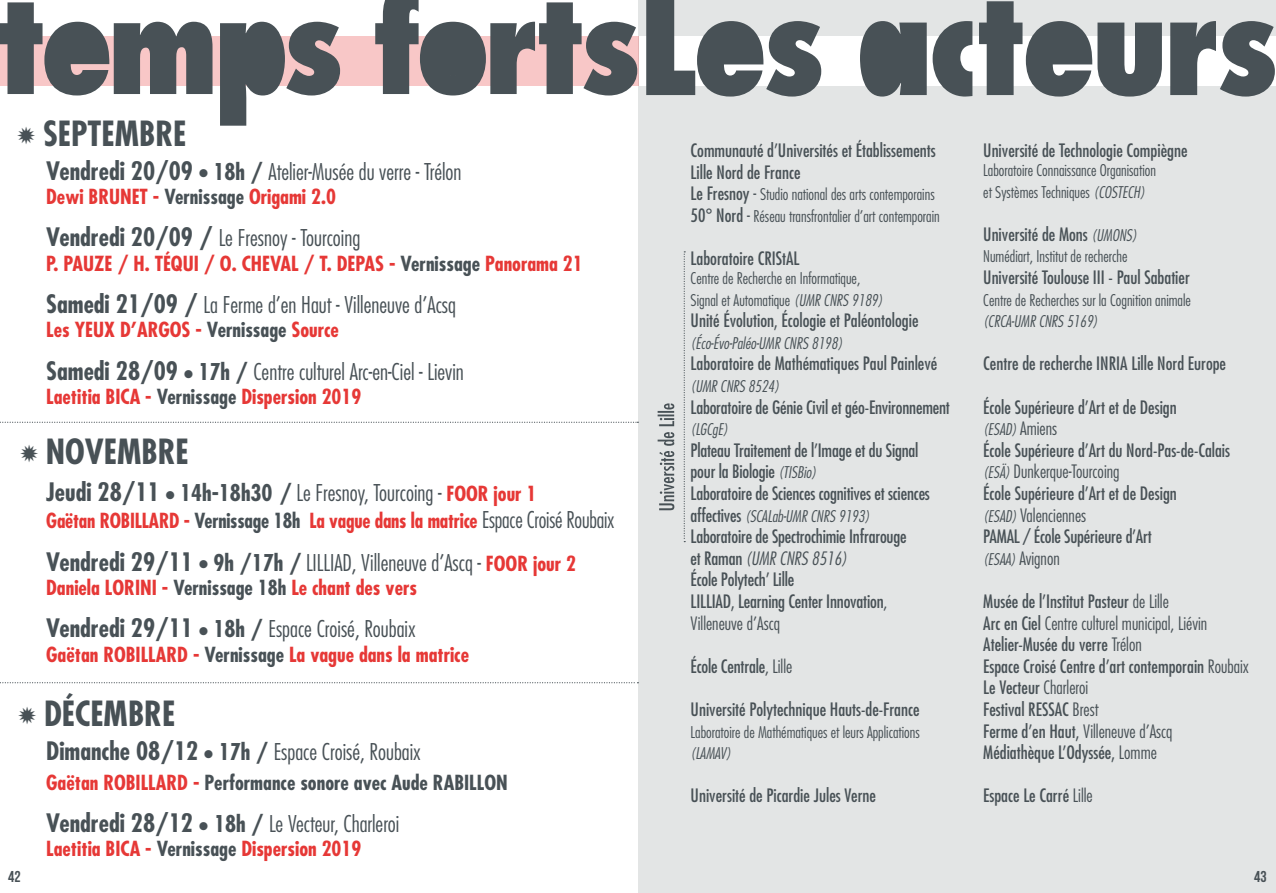
<style>
.page{position:relative;width:1276px;height:893px;background:#fff}
.page>*{position:absolute;margin:0;border:0;box-sizing:border-box;transform-origin:0 0}
.t1{font:800 condensed 137.25px "Futura Std";letter-spacing:-.04em;color:#485156}
.t2{font:700 condensed 33.75px "Futura Std";color:#485156}
.t3{font:300 condensed 22.5px "Futura Std";color:#485156}
.t4{font:700 condensed 20.25px "Futura Std";color:#e63836}
.t5{font:700 condensed 20.25px "Futura Std";color:#e63836;scale:.96 1}
.t6{font:700 condensed 20.25px "Futura Std";color:#485156}
.t7{font:condensed 18px/21.6px "Futura Std";color:#485156}
.t8{font:300 condensed 15.75px/21.6px "Futura Std";color:#485156}
.t9{font:italic 300 condensed 15.75px "Futura Std";color:#485156}
.t10{font:700 15.75px "Bebas Neue";color:#485156}
.s1{font-weight:700;font-size:24.75px}
.s2{font-weight:700}
.s3{color:#485156}
.s4{font-weight:700;font-size:20.25px;color:#e63836}
.s5{font-weight:300;font-size:22.5px;color:#485156}
.s6{color:#e63836}
.s7{font-weight:400;font-size:18px}
.s8{font-size:18px}
.s9{font-style:italic}
.s10{font-weight:300;font-style:italic;font-size:15.75px}
.s11{font-weight:400;font-style:normal;font-size:18px}
.s12{font-weight:300;font-style:italic}
.s13{font-weight:300}
.s14{font-style:normal;font-size:18px}
</style>
<div class="page">
<div style="left:638px;top:0;width:638px;height:893px;background:#e3e5e5"></div>
<div style="left:639px;top:36px;width:637px;height:50px;background:#fff"></div>
<svg style="left:0;top:0;width:637px;height:126px"></svg>
<div style="left:65px;top:33px;width:26px;height:26px;background:#485156;border-radius:50%"></div>
<div style="left:239px;top:40px;width:25px;height:36px;background:#485156;border-radius:50%"></div>
<div style="left:440px;top:40px;width:26px;height:36px;background:#485156;border-radius:50%"></div>
<svg style="left:0;top:422px;width:638px;height:1px"></svg>
<svg style="left:0;top:682px;width:638px;height:1px"></svg>
<svg style="left:657px;top:403px;width:17px;height:107px"></svg>
<svg style="left:683px;top:251px;width:2px;height:291px"></svg>
<div style="left:717px;top:32px;width:29px;height:27px;background:#485156;border-radius:50%"></div>
<div style="left:1043px;top:32px;width:30px;height:27px;background:#485156;border-radius:50%"></div>
<div style="left:876px;top:35px;width:30px;height:48px;background:#485156;border-radius:50%"></div>
<h2 class="t2" style="left:17px;top:113px;width:171px">✹ SEPTEMBRE</h2>
<p class="t3" style="left:46px;top:158px;width:417px"><span class="s1">Vendredi 20/09</span> ● <span class="s2">18h /</span> Atelier-Musée du verre - Trélon</p>
<p class="t4" style="left:46px;top:184px;width:291px">Dewi BRUNET - <span class="s3">Vernissage</span> Origami 2.0</p>
<p class="t3" style="left:46px;top:225px;width:316px"><span class="s1">Vendredi 20/09 /</span> Le Fresnoy - Tourcoing</p>
<p class="t4" style="left:46px;top:251px;width:538px">P. PAUZE / H. TÉQUI / O. CHEVAL / T. DEPAS - <span class="s3">Vernissage</span> Panorama 21</p>
<p class="t3" style="left:46px;top:291px;width:411px"><span class="s1">Samedi 21/09 /</span> La Ferme d’en Haut - Villeneuve d’Acsq</p>
<p class="t4" style="left:46px;top:317px;width:294px">Les YEUX D’ARGOS - <span class="s3">Vernissage</span> Source</p>
<p class="t3" style="left:46px;top:358px;width:419px"><span class="s1">Samedi 28/09</span> ● <span class="s2">17h /</span> Centre culturel Arc-en-Ciel - Lievin</p>
<p class="t4" style="left:46px;top:384px;width:317px">Laetitia BICA - <span class="s3">Vernissage</span> Dispersion 2019</p>
<h2 class="t2" style="left:19px;top:431px;width:171px">✹ NOVEMBRE</h2>
<p class="t3" style="left:46px;top:479px;width:492px"><span class="s1">Jeudi 28/11</span> ● <span class="s2">14h-18h30 /</span> Le Fresnoy, Tourcoing - <span class="s4">FOOR jour 1</span></p>
<p class="t5" style="left:46px;top:508px;width:593px">Gaëtan ROBILLARD - <span class="s3">Vernissage 18h</span> La vague dans la matrice <span class="s5">Espace Croisé Roubaix</span></p>
<p class="t3" style="left:46px;top:549px;width:531px"><span class="s1">Vendredi 29/11</span> ● <span class="s2">9h /17h /</span> LILLIAD, Villeneuve d’Ascq - <span class="s4">FOOR jour 2</span></p>
<p class="t4" style="left:46px;top:575px;width:372px">Daniela LORINI - <span class="s3">Vernissage 18h</span> Le chant des vers</p>
<p class="t3" style="left:46px;top:616px;width:371px"><span class="s1">Vendredi 29/11</span> ● <span class="s2">18h /</span> Espace Croisé, Roubaix</p>
<p class="t4" style="left:46px;top:641px;width:424px">Gaëtan ROBILLARD - <span class="s3">Vernissage</span> La vague dans la matrice</p>
<h2 class="t2" style="left:18px;top:693px;width:159px">✹ DÉCEMBRE</h2>
<p class="t3" style="left:46px;top:738px;width:376px"><span class="s1">Dimanche 08/12</span> ● <span class="s2">17h /</span> Espace Croisé, Roubaix</p>
<p class="t6" style="left:46px;top:770px;width:463px"><span class="s6">Gaëtan ROBILLARD -</span> Performance sonore avec Aude RABILLON</p>
<p class="t3" style="left:46px;top:810px;width:355px"><span class="s1">Vendredi 28/12</span> ● <span class="s2">18h /</span> Le Vecteur, Charleroi</p>
<p class="t4" style="left:46px;top:836px;width:317px">Laetitia BICA - <span class="s3">Vernissage</span> Dispersion 2019</p>
<h1 class="t1" style="left:638px;top:-42px;width:642px">Les acteurs</h1>
<p class="t7" style="left:690px;top:140px;width:247px">Communauté d’Universités et Établissements<br>Lille Nord de France</p>
<p class="t8" style="left:690px;top:184px;width:251px"><span class="s7">Le Fresnoy</span> <span class="s8">-</span> Studio national des arts contemporains<br><span class="s7">50° Nord</span> <span class="s8">-</span> Réseau transfrontalier d’art contemporain</p>
<p class="t7" style="left:690px;top:248px;width:110px">Laboratoire CRIStAL</p>
<p class="t8" style="left:690px;top:267px;width:193px">Centre de Recherche en Informatique,<br>Signal et Automatique <span class="s9">(UMR CNRS 9189)</span></p>
<p class="t7" style="left:690px;top:310px;width:229px">Unité Évolution, Écologie et Paléontologie</p>
<p class="t9" style="left:690px;top:334px;width:153px">(Éco-Évo-Paléo-UMR CNRS 8198)</p>
<p class="t7" style="left:690px;top:353px;width:248px">Laboratoire de Mathématiques Paul Painlevé</p>
<p class="t9" style="left:690px;top:377px;width:90px">(UMR CNRS 8524)</p>
<p class="t7" style="left:690px;top:396px;width:261px">Laboratoire de Génie Civil et géo-Environnement</p>
<p class="t9" style="left:690px;top:420px;width:39px">(LGCgE)</p>
<p class="t7" style="left:690px;top:439px;width:241px">Plateau Traitement de l’Image et du Signal pour la Biologie <span class="s10">(TISBio)<br></span>Laboratoire de Sciences cognitives et sciences</p>
<p class="t9" style="left:690px;top:506px;width:180px"><span class="s11">affectives</span> (SCALab-UMR CNRS 9193)</p>
<p class="t7" style="left:690px;top:526px;width:217px">Laboratoire de Spectrochimie Infrarouge et Raman <span class="s12">(UMR CNRS 8516)<br></span>École Polytech’ Lille<br>LILLIAD, Learning Center Innovation<span class="s13">,<br>Villeneuve d’Ascq</span></p>
<p class="t7" style="left:690px;top:655px;width:103px">École Centrale<span class="s13">, Lille</span></p>
<p class="t7" style="left:690px;top:698px;width:230px">Université Polytechnique Hauts-de-France</p>
<p class="t8" style="left:690px;top:721px;width:231px">Laboratoire de Mathématiques et leurs Applications</p>
<p class="t9" style="left:690px;top:744px;width:42px">(LAMAV)</p>
<p class="t7" style="left:690px;top:785px;width:187px">Université de Picardie Jules Verne</p>
<p class="t7" style="left:983px;top:140px;width:206px">Université de Technologie Compiègne</p>
<p class="t8" style="left:983px;top:159px;width:174px">Laboratoire Connaissance Organisation et Systèmes Techniques <span class="s9">(COSTECH)</span></p>
<p class="t7" style="left:983px;top:223px;width:155px">Université de Mons <span class="s10">(UMONS)</span></p>
<p class="t8" style="left:983px;top:246px;width:146px">Numédiart, Institut de recherche</p>
<p class="t7" style="left:983px;top:266px;width:208px">Université Toulouse III - Paul Sabatier</p>
<p class="t8" style="left:983px;top:289px;width:209px">Centre de Recherches sur la Cognition animale</p>
<p class="t9" style="left:983px;top:312px;width:116px">(CRCA-UMR CNRS 5169)</p>
<p class="t7" style="left:983px;top:353px;width:244px">Centre de recherche INRIA Lille Nord Europe</p>
<p class="t7" style="left:983px;top:396px;width:195px">École Supérieure d’Art et de Design</p>
<p class="t9" style="left:983px;top:420px;width:75px">(ESAD) <span class="s14">Amiens</span></p>
<p class="t7" style="left:983px;top:439px;width:248px">École Supérieure d’Art du Nord-Pas-de-Calais <span class="s10">(ESÄ)</span> <span class="s13">Dunkerque-Tourcoing<br></span>École Supérieure d’Art et de Design<br><span class="s10">(ESAD)</span> <span class="s13">Valenciennes<br></span>PAMAL / École Supérieure d’Art<br><span class="s10">(ESAA)</span> <span class="s13">Avignon</span></p>
<p class="t7" style="left:983px;top:590px;width:267px">Musée de l’Institut Pasteur <span class="s13">de Lille<br></span>Arc en Ciel <span class="s13">Centre culturel municipal, Liévin </span>Atelier-Musée du verre <span class="s13">Trélon<br></span>Espace Croisé Centre d’art contemporain <span class="s13">Roubaix </span>Le Vecteur <span class="s13">Charleroi<br></span>Festival RESSAC <span class="s13">Brest<br></span>Ferme d’en Haut, <span class="s13">Villeneuve d’Ascq<br></span>Médiathèque L’Odyssée, <span class="s13">Lomme</span></p>
<p class="t7" style="left:983px;top:785px;width:111px">Espace Le Carré <span class="s13">Lille</span></p>
<p class="t10" style="left:8px;top:868px;width:14px">42</p>
<p class="t10" style="left:1254px;top:868px;width:14px">43</p>
</div>
